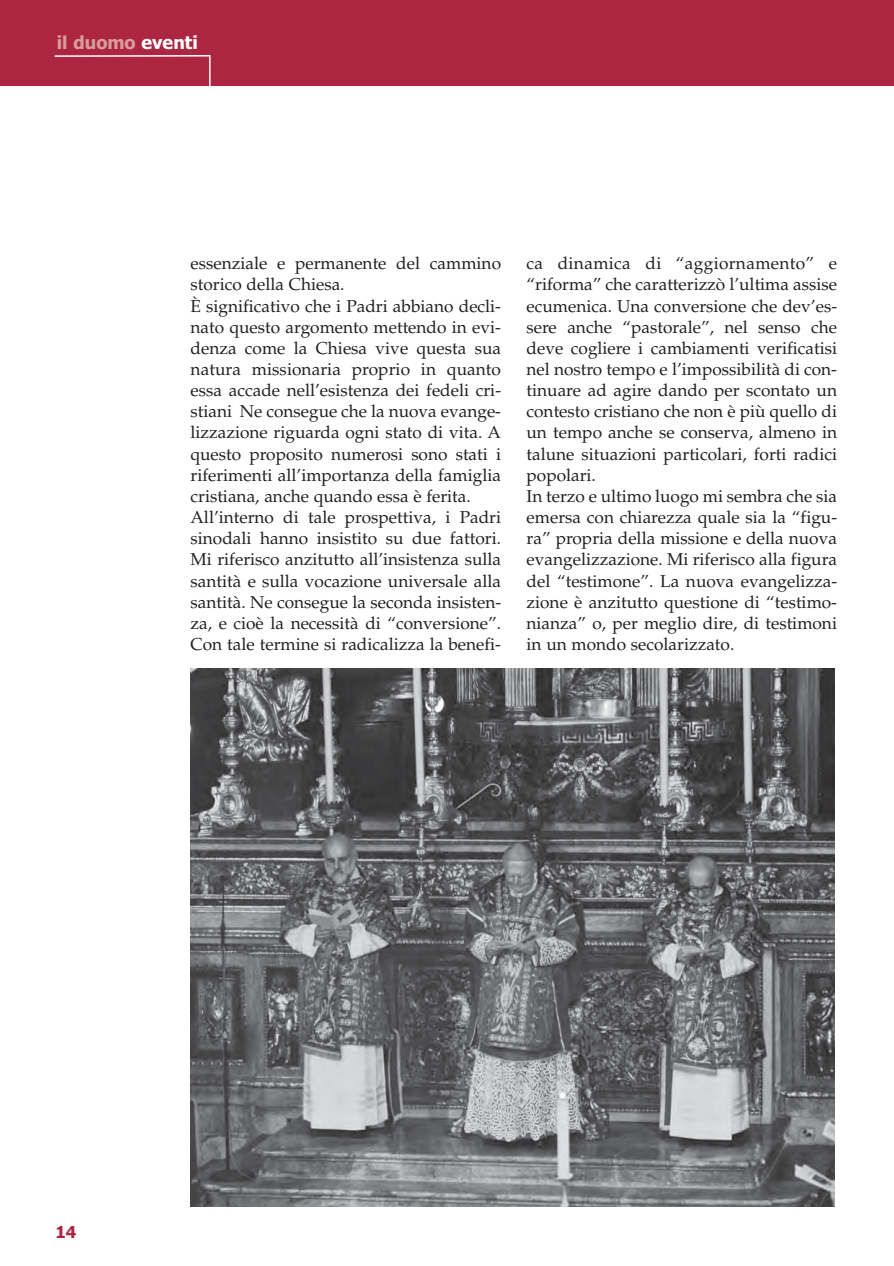
<style>
.page{position:relative;width:894px;height:1266px;background:#fff}
.page>*{position:absolute;margin:0;border:0;box-sizing:border-box;transform-origin:0 0}
.t1{font:700 18px "Tahoma";color:#d89d9b}
.t2{font:17.25px/21.1px "Palatino";color:#231f20}
.t3{font:700 16.5px "Tahoma";color:#ac2641}
.s1{color:#fff}
</style>
<div class="page">
<div style="left:0;top:0;width:894px;height:85px;background:#ac2641"></div>
<img style="left:191px;top:669px;width:644px;height:537px">
<svg style="left:53px;top:55px;width:158px;height:31px"></svg>
<p class="t1" style="left:57px;top:35px;width:142px">il duomo <span class="s1">eventi</span></p>
<p class="t2" style="left:191px;top:255px;width:312px">essenziale e permanente del cammino storico della Chiesa.<br>È significativo che i Padri abbiano decli&shy;nato questo argomento mettendo in evi&shy;denza come la Chiesa vive questa sua natura missionaria proprio in quanto essa accade nell’esistenza dei fedeli cri&shy;stiani Ne consegue che la nuova evange&shy;lizzazione riguarda ogni stato di vita. A questo proposito numerosi sono stati i riferimenti all’importanza della famiglia cristiana, anche quando essa è ferita.<br>All’interno di tale prospettiva, i Padri sinodali hanno insistito su due fattori.<br>Mi riferisco anzitutto all’insistenza sulla santità e sulla vocazione universale alla santità. Ne consegue la seconda insisten&shy;za, e cioè la necessità di “conversione”.<br>Con tale termine si radicalizza la benefi-</p>
<p class="t2" style="left:526px;top:255px;width:312px">ca dinamica di “aggiornamento” e “riforma” che caratterizzò l’ultima assise ecumenica. Una conversione che dev’es&shy;sere anche “pastorale”, nel senso che deve cogliere i cambiamenti verificatisi nel nostro tempo e l’impossibilità di con&shy;tinuare ad agire dando per scontato un contesto cristiano che non è più quello di un tempo anche se conserva, almeno in talune situazioni particolari, forti radici popolari.<br>In terzo e ultimo luogo mi sembra che sia emersa con chiarezza quale sia la “figu&shy;ra” propria della missione e della nuova evangelizzazione. Mi riferisco alla figura del “testimone”. La nuova evangelizza&shy;zione è anzitutto questione di “testimo&shy;nianza” o, per meglio dire, di testimoni in un mondo secolarizzato.</p>
<p class="t3" style="left:55px;top:1225px;width:23px">14</p>
</div>
